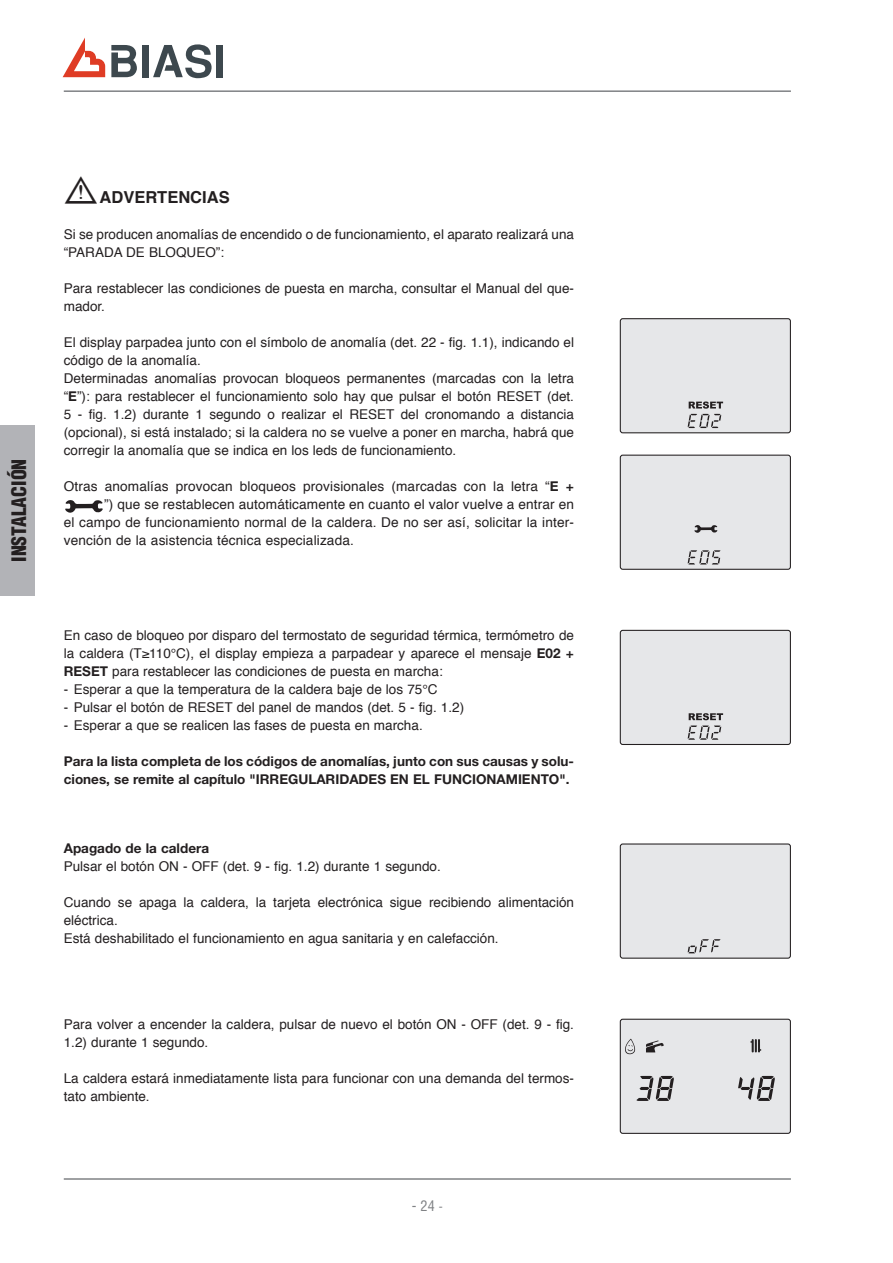
<style>
.page{position:relative;width:893px;height:1263px;background:#fff}
.page>*{position:absolute;margin:0;border:0;box-sizing:border-box;transform-origin:0 0}
.t1{font:900 condensed 19.5px "Helvetica LT Std";color:#231f20}
.t2{font:700 16.5px "Helvetica";color:#231f20}
.t3{font:condensed 14.25px "Helvetica LT Std";color:#808285}
.t4{font:13.5px/18px "Helvetica";color:#231f20}
.t5{font:700 13.5px/18px "Helvetica Neue LT Std";color:#231f20}
.s1{font-family:"Helvetica Neue LT Std";font-weight:700}
.s2{font-size:12px}
</style>
<div class="page">
<div style="left:0;top:425px;width:34px;height:170px;background:#b2b3b7"></div>
<hr style="left:64px;top:1178px;width:727px;height:2px;background:#808285">
<hr style="left:64px;top:90px;width:727px;height:2px;background:#808285">
<svg style="left:63px;top:38px;width:42px;height:39px"></svg>
<div style="left:142px;top:45px;width:7px;height:32px;background:#3d484e"></div>
<div style="left:216px;top:45px;width:7px;height:32px;background:#3d484e"></div>
<svg style="left:153px;top:44px;width:59px;height:34px"></svg>
<svg style="left:111px;top:45px;width:26px;height:32px"></svg>
<div style="left:620px;top:630px;width:170px;height:114px;background:#e6e7e9;border-radius:2px"></div>
<div style="left:620px;top:630px;width:171px;height:115px;border:1px solid #231f20;border-radius:2px"></div>
<svg style="left:688px;top:713px;width:35px;height:27px"></svg>
<div style="left:620px;top:844px;width:170px;height:114px;background:#e6e7e9;border-radius:2px"></div>
<div style="left:620px;top:843px;width:171px;height:116px;border:1px solid #231f20;border-radius:2px"></div>
<svg style="left:688px;top:939px;width:33px;height:14px"></svg>
<div style="left:620px;top:1019px;width:170px;height:114px;background:#e6e7e9;border-radius:2px"></div>
<div style="left:620px;top:1019px;width:171px;height:115px;border:1px solid #231f20;border-radius:2px"></div>
<svg style="left:636px;top:1076px;width:38px;height:25px"></svg>
<svg style="left:738px;top:1076px;width:37px;height:25px"></svg>
<svg style="left:750px;top:1039px;width:11px;height:13px"></svg>
<svg style="left:646px;top:1040px;width:18px;height:12px"></svg>
<svg style="left:625px;top:1039px;width:10px;height:15px"></svg>
<svg style="left:65px;top:500px;width:38px;height:13px"></svg>
<div style="left:620px;top:319px;width:170px;height:114px;background:#e6e7e9;border-radius:2px"></div>
<div style="left:620px;top:318px;width:171px;height:115px;border:1px solid #231f20;border-radius:2px"></div>
<svg style="left:688px;top:401px;width:35px;height:27px"></svg>
<div style="left:620px;top:455px;width:170px;height:114px;background:#e6e7e9;border-radius:2px"></div>
<div style="left:620px;top:455px;width:171px;height:115px;border:1px solid #231f20;border-radius:2px"></div>
<svg style="left:688px;top:550px;width:33px;height:14px"></svg>
<svg style="left:694px;top:525px;width:24px;height:8px"></svg>
<h1 class="t1" style="left:7px;top:562px;width:104px;rotate:-90deg">INSTALACIÓN</h1>
<p class="t2" style="left:64px;top:184px;width:167px"><sup>b</sup> ADVERTENCIAS</p>
<p class="t4" style="left:64px;top:226px;width:512px">Si se producen anomalías de encendido o de funcionamiento, el aparato realizará una “PARADA DE BLOQUEO”:</p>
<p class="t4" style="left:64px;top:280px;width:512px">Para restablecer las condiciones de puesta en marcha, consultar el Manual del que&shy;mador.</p>
<p class="t4" style="left:64px;top:334px;width:512px">El display parpadea junto con el símbolo de anomalía (det. 22 - fig. 1.1), indicando el código de la anomalía.<br>Determinadas anomalías provocan bloqueos permanentes (marcadas con la letra “<span class="s1">E</span>”): para restablecer el funcionamiento solo hay que pulsar el botón RESET (det.<br>5 - fig. 1.2) durante 1 segundo o realizar el RESET del cronomando a distancia (opcional), si está instalado; si la caldera no se vuelve a poner en marcha, habrá que corregir la anomalía que se indica en los leds de funcionamiento.</p>
<p class="t4" style="left:64px;top:478px;width:512px">Otras anomalías provocan bloqueos provisionales (marcadas con la letra “<span class="s1">E +</span></p>
<p class="t4" style="left:104px;top:496px;width:471px">”) que se restablecen automáticamente en cuanto el valor vuelve a entrar en</p>
<p class="t4" style="left:64px;top:514px;width:512px">el campo de funcionamiento normal de la caldera. De no ser así, solicitar la inter-</p>
<p class="t4" style="left:64px;top:532px;width:292px">vención de la asistencia técnica especializada.</p>
<p class="t4" style="left:64px;top:627px;width:512px;text-align:justify">En caso de bloqueo por disparo del termostato de seguridad térmica, termómetro de la caldera (T≥110°C), el display empieza a parpadear y aparece el mensaje <span class="s1">E02 + RESET</span> para restablecer las condiciones de puesta en marcha:</p>
<p class="t4" style="left:64px;top:681px;width:375px">- Esperar a que la temperatura de la caldera baje de los 75°C</p>
<p class="t4" style="left:64px;top:699px;width:402px">- Pulsar el botón de RESET del panel de mandos (det. 5 - fig. 1.2)</p>
<p class="t4" style="left:64px;top:717px;width:360px">- Esperar a que se realicen las fases de puesta en marcha.</p>
<p class="t5" style="left:64px;top:752px;width:512px">Para la lista completa de los códigos de anomalías, junto con sus causas y solu&shy;ciones, se remite al capítulo "IRREGULARIDADES EN EL FUNCIONAMIENTO".</p>
<p class="t5" style="left:64px;top:839px;width:147px">Apagado de la caldera</p>
<p class="t4" style="left:64px;top:858px;width:379px">Pulsar el botón ON - OFF (det. 9 - fig. 1.2) durante 1 segundo.</p>
<p class="t4" style="left:64px;top:894px;width:512px">Cuando se apaga la caldera, la tarjeta electrónica sigue recibiendo alimentación eléctrica.<br>Está deshabilitado el funcionamiento en agua sanitaria y en calefacción.</p>
<p class="t4" style="left:64px;top:1015px;width:512px">Para volver a encender la caldera, pulsar de nuevo el botón ON - OFF (det. 9 - fig.<br>1.2) durante 1 segundo.</p>
<p class="t4" style="left:64px;top:1069px;width:512px">La caldera estará inmediatamente lista para funcionar con una demanda del termos&shy;tato ambiente.</p>
<p class="t3" style="left:412px;top:1197px;width:32px">- 24 <span class="s2">-</span></p>
</div>
